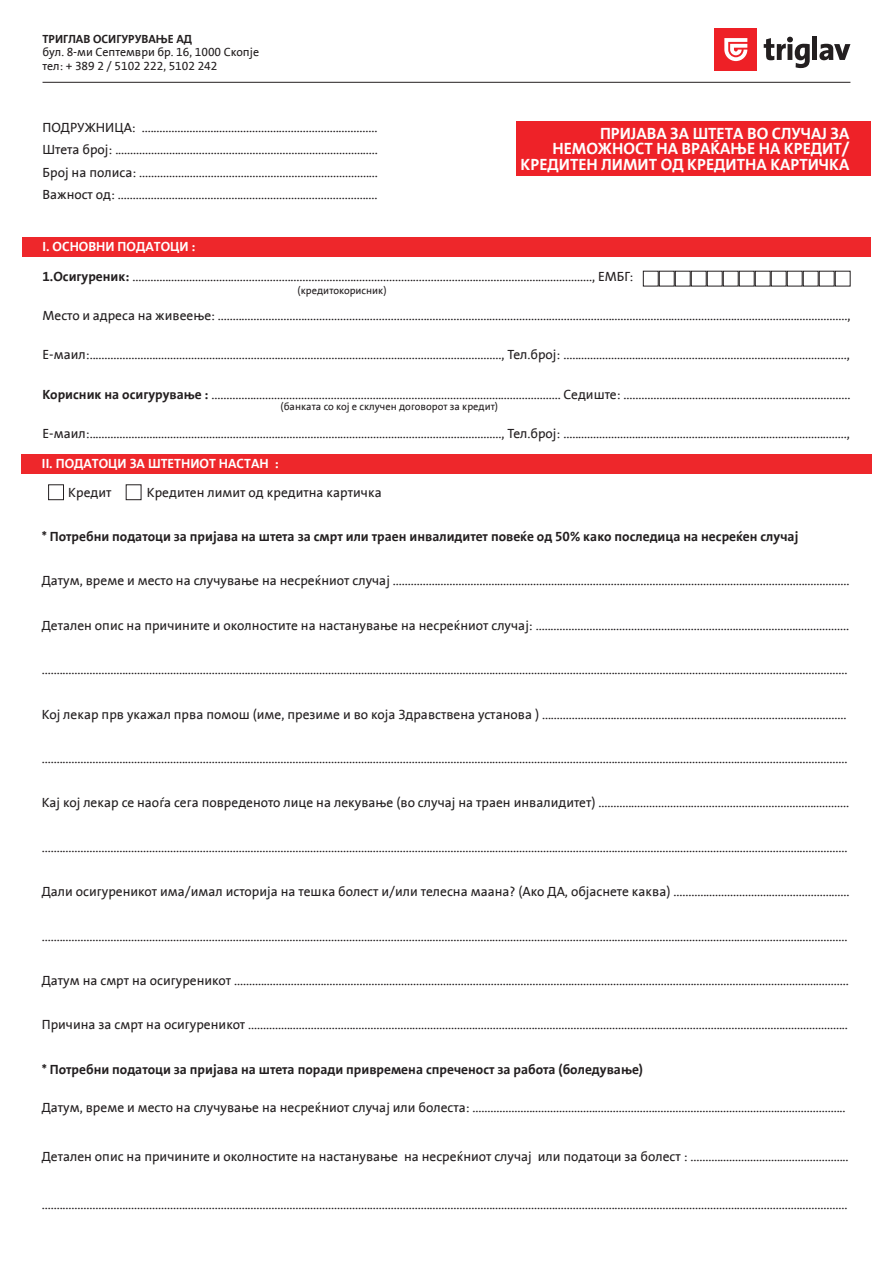
<style>
.page{position:relative;width:893px;height:1263px;background:#fff}
.page>*{position:absolute;margin:0;border:0;box-sizing:border-box;transform-origin:0 0}
.t1{font:700 16.5px/15.6px "Triglav The Sans Cyrl";color:#fff;text-align:right}
.t2{font:13.5px/22.2px "Triglav The Sans Cyrl";color:#231f20;text-align:justify}
.t3{font:700 13.5px "Triglav The Sans Cyrl";color:#231f20}
.t4{font:700 13.5px "Triglav The Sans Cyrl";color:#fff}
.t5{font:12px/13.5px "Triglav The Sans Cyrl";color:#231f20}
.t6{font:700 12px "Triglav The Sans Cyrl";color:#231f20}
.t7{font:10.5px "Triglav The Sans Cyrl";color:#231f20}
.s1{font-weight:700}
</style>
<div class="page">
<div style="left:22px;top:237px;width:849px;height:20px;background:#ee272b"></div>
<div style="left:516px;top:122px;width:355px;height:54px;background:#ee2228"></div>
<div style="left:715px;top:28px;width:42px;height:43px;background:#ee2026"></div>
<svg style="left:724px;top:38px;width:23px;height:23px"></svg>
<svg style="left:764px;top:37px;width:46px;height:31px"></svg>
<div style="left:812px;top:37px;width:5px;height:23px;background:#231f20"></div>
<svg style="left:819px;top:44px;width:31px;height:16px"></svg>
<hr style="left:43px;top:82px;width:807px;height:1px;background:#231f20">
<div style="left:643px;top:271px;width:15px;height:15px;border:1px solid #231f20"></div>
<div style="left:659px;top:271px;width:15px;height:15px;border:1px solid #231f20"></div>
<div style="left:675px;top:271px;width:15px;height:15px;border:1px solid #231f20"></div>
<div style="left:691px;top:271px;width:15px;height:15px;border:1px solid #231f20"></div>
<div style="left:707px;top:271px;width:15px;height:15px;border:1px solid #231f20"></div>
<div style="left:723px;top:271px;width:15px;height:15px;border:1px solid #231f20"></div>
<div style="left:739px;top:271px;width:15px;height:15px;border:1px solid #231f20"></div>
<div style="left:755px;top:271px;width:15px;height:15px;border:1px solid #231f20"></div>
<div style="left:771px;top:271px;width:15px;height:15px;border:1px solid #231f20"></div>
<div style="left:787px;top:271px;width:15px;height:15px;border:1px solid #231f20"></div>
<div style="left:803px;top:271px;width:15px;height:15px;border:1px solid #231f20"></div>
<div style="left:819px;top:271px;width:15px;height:15px;border:1px solid #231f20"></div>
<div style="left:835px;top:271px;width:15px;height:15px;border:1px solid #231f20"></div>
<div style="left:21px;top:454px;width:851px;height:20px;background:#ee272b"></div>
<div style="left:48px;top:484px;width:16px;height:16px;border:1px solid #231f20"></div>
<p class="t6" style="left:43px;top:32px;width:151px">ТРИГЛАВ ОСИГУРУВАЊЕ АД</p>
<p class="t5" style="left:43px;top:46px;width:218px">бул. 8-ми Септември бр. 16, 1000 Скопје тел: + 389 2 / 5102 222, 5102 242</p>
<p class="t2" style="left:43px;top:117px;width:337px">ПОДРУЖНИЦА: ...............................................................................<br>Штета број: ........................................................................................<br>Број на полиса: ................................................................................<br>Важност од: .......................................................................................</p>
<p class="t4" style="left:43px;top:239px;width:155px">I. ОСНОВНИ ПОДАТОЦИ :</p>
<p class="t1" style="left:521px;top:126px;width:330px">ПРИЈАВА ЗА ШТЕТА ВО СЛУЧАЈ ЗА<br>НЕМОЖНОСТ НА ВРАЌАЊЕ НА КРЕДИТ/<br>КРЕДИТЕН ЛИМИТ ОД КРЕДИТНА КАРТИЧКА</p>
<p class="t2" style="left:43px;top:266px;width:592px"><span class="s1">1.Осигуреник:</span> .........................................................................................................................................................., ЕМБГ:</p>
<p class="t2" style="left:43px;top:305px;width:809px">Место и адреса на живеење: ...................................................................................................................................................................................................................,</p>
<p class="t2" style="left:43px;top:344px;width:809px">Е-маил:.........................................................................................................................................., Тел.број: ...............................................................................................,</p>
<p class="t2" style="left:43px;top:383px;width:809px"><span class="s1">Корисник на осигурување :</span> ..................................................................................................................... Седиште: ............................................................................</p>
<p class="t2" style="left:43px;top:422px;width:809px">Е-маил:.........................................................................................................................................., Тел.број: ...............................................................................................,</p>
<p class="t7" style="left:298px;top:285px;width:91px">(кредитокорисник)</p>
<p class="t7" style="left:281px;top:401px;width:219px">(банката со кој е склучен договорот за кредит)</p>
<p class="t4" style="left:42px;top:455px;width:238px">II. ПОДАТОЦИ ЗА ШТЕТНИОТ НАСТАН :</p>
<p class="t2" style="left:68px;top:481px;width:45px">Кредит</p>
<p class="t2" style="left:147px;top:481px;width:236px">Кредитен лимит од кредитна картичка</p>
<p class="t3" style="left:42px;top:529px;width:758px">* Потребни податоци за пријава на штета за смрт или траен инвалидитет повеќе од 50% како последица на несреќен случај</p>
<p class="t2" style="left:42px;top:570px;width:809px">Датум, време и место на случување на несреќниот случај .........................................................................................................................................................</p>
<p class="t2" style="left:42px;top:614px;width:809px">Детален опис на причините и околностите на настанување на несреќниот случај: .........................................................................................................</p>
<p class="t2" style="left:42px;top:659px;width:807px">..............................................................................................................................................................................................................................................................................</p>
<p class="t2" style="left:42px;top:703px;width:806px">Кој лекар прв укажал прва помош (име, презиме и во која Здравствена установа ) ......................................................................................................</p>
<p class="t2" style="left:42px;top:748px;width:807px">..............................................................................................................................................................................................................................................................................</p>
<p class="t2" style="left:42px;top:792px;width:809px">Кај кој лекар се наоѓа сега повреденото лице на лекување (во случај на траен инвалидитет) ....................................................................................</p>
<p class="t2" style="left:42px;top:836px;width:807px">..............................................................................................................................................................................................................................................................................</p>
<p class="t2" style="left:42px;top:881px;width:809px">Дали осигуреникот има/имал историја на тешка болест и/или телесна маана? (Ако ДА, објаснете каква) ...........................................................</p>
<p class="t2" style="left:42px;top:925px;width:807px">..............................................................................................................................................................................................................................................................................</p>
<p class="t2" style="left:42px;top:970px;width:809px">Датум на смрт на осигуреникот ..............................................................................................................................................................................................................</p>
<p class="t2" style="left:42px;top:1014px;width:808px">Причина за смрт на осигуреникот .........................................................................................................................................................................................................</p>
<p class="t3" style="left:42px;top:1062px;width:603px">* Потребни податоци за пријава на штета поради привремена спреченост за работа (боледување)</p>
<p class="t2" style="left:42px;top:1097px;width:805px">Датум, време и место на случување на несреќниот случај или болеста: .............................................................................................................................</p>
<p class="t2" style="left:42px;top:1145px;width:808px">Детален опис на причините и околностите на настанување на несреќниот случај или податоци за болест : .....................................................</p>
<p class="t2" style="left:42px;top:1194px;width:807px">..............................................................................................................................................................................................................................................................................</p>
</div>
